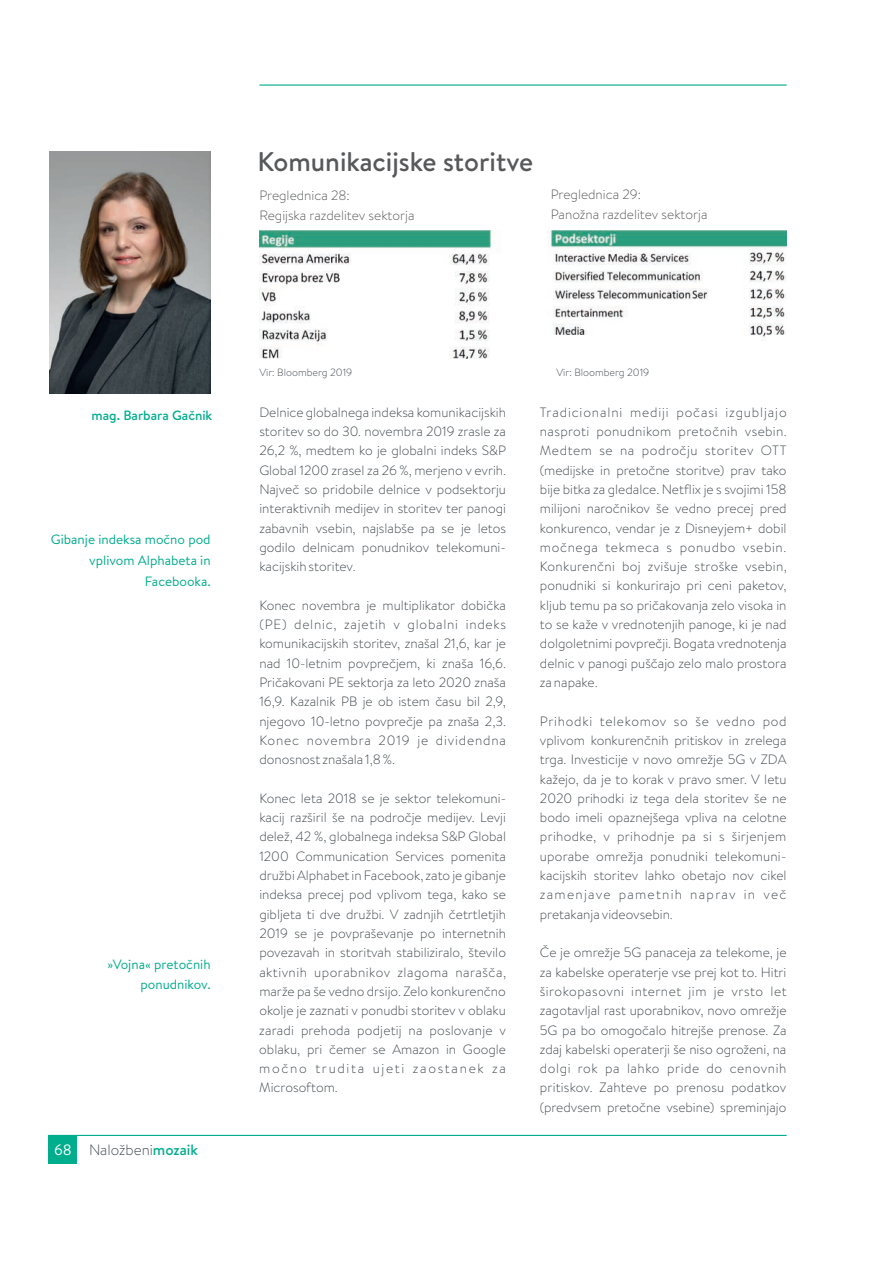
<style>
.page{position:relative;width:893px;height:1263px;background:#fff}
.page>*{position:absolute;margin:0;border:0;box-sizing:border-box;transform-origin:0 0}
.t1{font:500 27px "Brandon Text";color:#57585a}
.t2{font:300 15px "Brandon Text";color:#41494e}
.t3{font:300 13.5px/19.4px "Brandon Text";color:#41494e;text-align:justify}
.t4{font:300 13.5px/19.4px "Brandon Text";color:#57585a}
.t5{font:13.5px/20.7px "Brandon Text";color:#00ad8c;text-align:right}
.t6{font:500 13.5px "Brandon Text";color:#00ad8c}
.t7{font:300 10.5px "Brandon Text";color:#41494e}
.s1{font-weight:400;color:#fff}
.s2{font-weight:500;color:#00ad8c}
</style>
<div class="page">
<img style="left:259px;top:231px;width:527px;height:127px">
<hr style="left:259px;top:84px;width:528px;height:2px;background:#00ad8c">
<div style="left:49px;top:1135px;width:28px;height:28px;background:#00ad8c"></div>
<hr style="left:49px;top:1135px;width:738px;height:1px;background:#00ad8c">
<img style="left:49px;top:151px;width:162px;height:242px">
<h1 class="t1" style="left:258px;top:152px;width:277px">Komunikacijske storitve</h1>
<p class="t4" style="left:259px;top:188px;width:157px">Preglednica 28:<br>Regijska razdelitev sektorja</p>
<p class="t4" style="left:551px;top:187px;width:158px">Preglednica 29:<br>Panožna razdelitev sektorja</p>
<p class="t6" style="left:92px;top:411px;width:122px">mag. Barbara Gačnik</p>
<p class="t5" style="left:51px;top:531px;width:161px">Gibanje indeksa močno pod vplivom Alphabeta in<br>Facebooka.</p>
<p class="t5" style="left:107px;top:955px;width:105px">»Vojna« pretočnih ponudnikov.</p>
<p class="t2" style="left:54px;top:1144px;width:145px"><span class="s1">68</span> Naložbeni<span class="s2">mozaik</span></p>
<p class="t7" style="left:259px;top:369px;width:94px">Vir: Bloomberg 2019</p>
<p class="t7" style="left:556px;top:369px;width:94px">Vir: Bloomberg 2019</p>
<p class="t3" style="left:259px;top:404px;width:248px">Delnice globalnega indeksa komunikacijskih storitev so do 30. novembra 2019 zrasle za 26,2 %, medtem ko je globalni indeks S&amp;P Global 1200 zrasel za 26 %, merjeno v evrih.<br>Največ so pridobile delnice v podsektorju interaktivnih medijev in storitev ter panogi zabavnih vsebin, najslabše pa se je letos godilo delnicam ponudnikov telekomuni&shy;kacijskih storitev.</p>
<p class="t3" style="left:259px;top:597px;width:248px">Konec novembra je multiplikator dobička (PE) delnic, zajetih v globalni indeks komunikacijskih storitev, znašal 21,6, kar je nad 10-letnim povprečjem, ki znaša 16,6.<br>Pričakovani PE sektorja za leto 2020 znaša 16,9. Kazalnik PB je ob istem času bil 2,9, njegovo 10-letno povprečje pa znaša 2,3.<br>Konec novembra 2019 je dividendna donosnost znašala 1,8 %.</p>
<p class="t3" style="left:259px;top:790px;width:248px">Konec leta 2018 se je sektor telekomuni&shy;kacij razširil še na področje medijev. Levji delež, 42 %, globalnega indeksa S&amp;P Global 1200 Communication Services pomenita družbi Alphabet in Facebook, zato je gibanje indeksa precej pod vplivom tega, kako se gibljeta ti dve družbi. V zadnjih četrtletjih 2019 se je povpraševanje po internetnih povezavah in storitvah stabiliziralo, število aktivnih uporabnikov zlagoma narašča, marže pa še vedno drsijo. Zelo konkurenčno okolje je zaznati v ponudbi storitev v oblaku zaradi prehoda podjetij na poslovanje v oblaku, pri čemer se Amazon in Google močno trudita ujeti zaostanek za Microsoftom.</p>
<p class="t3" style="left:540px;top:404px;width:248px">Tradicionalni mediji počasi izgubljajo nasproti ponudnikom pretočnih vsebin.<br>Medtem se na področju storitev OTT (medijske in pretočne storitve) prav tako bije bitka za gledalce. Netflix je s svojimi 158 milijoni naročnikov še vedno precej pred konkurenco, vendar je z Disneyjem+ dobil močnega tekmeca s ponudbo vsebin.<br>Konkurenčni boj zvišuje stroške vsebin, ponudniki si konkurirajo pri ceni paketov, kljub temu pa so pričakovanja zelo visoka in to se kaže v vrednotenjih panoge, ki je nad dolgoletnimi povprečji. Bogata vrednotenja delnic v panogi puščajo zelo malo prostora za napake.</p>
<p class="t3" style="left:540px;top:713px;width:248px">Prihodki telekomov so še vedno pod vplivom konkurenčnih pritiskov in zrelega trga. Investicije v novo omrežje 5G v ZDA kažejo, da je to korak v pravo smer. V letu 2020 prihodki iz tega dela storitev še ne bodo imeli opaznejšega vpliva na celotne prihodke, v prihodnje pa si s širjenjem uporabe omrežja ponudniki telekomuni&shy;kacijskih storitev lahko obetajo nov cikel zamenjave pametnih naprav in več pretakanja videovsebin.</p>
<p class="t3" style="left:540px;top:945px;width:248px">Če je omrežje 5G panaceja za telekome, je za kabelske operaterje vse prej kot to. Hitri širokopasovni internet jim je vrsto let zagotavljal rast uporabnikov, novo omrežje 5G pa bo omogočalo hitrejše prenose. Za zdaj kabelski operaterji še niso ogroženi, na dolgi rok pa lahko pride do cenovnih pritiskov. Zahteve po prenosu podatkov (predvsem pretočne vsebine) spreminjajo</p>
</div>
